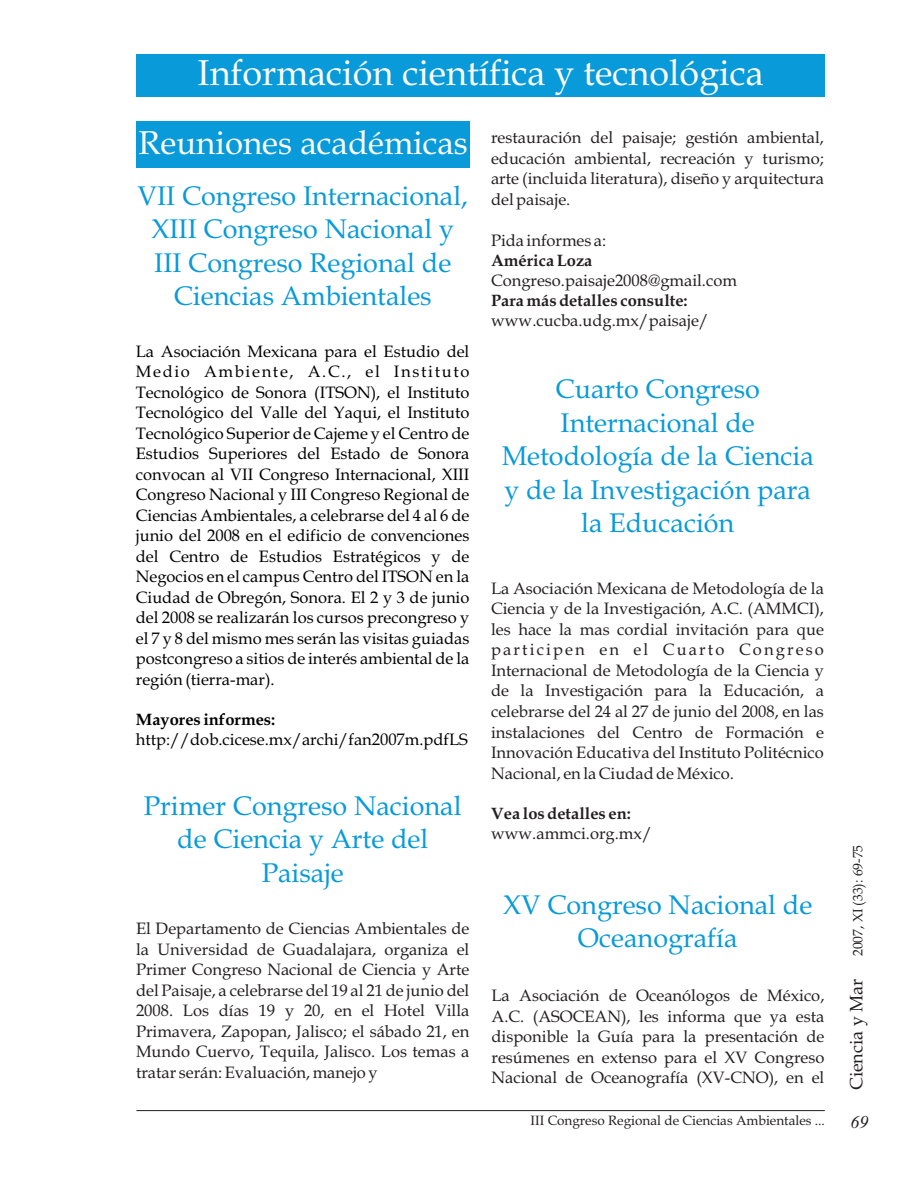
<style>
.page{position:relative;width:918px;height:1188px;background:#fff}
.page>*{position:absolute;margin:0;border:0;box-sizing:border-box;transform-origin:0 0}
.t1{font:36px "Book Antiqua";color:#fff}
.t2{font:33px "Book Antiqua";color:#fff}
.t3{font:27px/33.6px "Book Antiqua";color:#089ad9;text-align:center}
.t4{font:italic 18px "Times";color:#231f20}
.t5{font:16.5px/20.5px "Book Antiqua";color:#231f20;text-align:justify}
.t6{font:16.5px/20.5px "Book Antiqua";color:#000;text-align:justify}
.t7{font:700 16.5px "Book Antiqua";color:#231f20}
.t8{font:700 16.5px "Book Antiqua";color:#000}
.t9{font:13.5px "Book Antiqua";color:#231f20}
.s1{font-size:18px}
</style>
<div class="page">
<div style="left:136px;top:121px;width:334px;height:47px;background:#089ad9"></div>
<div style="left:136px;top:54px;width:689px;height:43px;background:#089ad9"></div>
<hr style="left:136px;top:1110px;width:689px;height:1px;background:#231f20">
<h1 class="t1" style="left:198px;top:59px;width:568px">Información científica y tecnológica</h1>
<h2 class="t2" style="left:139px;top:130px;width:331px">Reuniones académicas</h2>
<p class="t5" style="left:491px;top:129px;width:334px">restauración del paisaje; gestión ambiental, educación ambiental, recreación y turismo; arte (incluida literatura), diseño y arquitectura del paisaje.</p>
<p class="t5" style="left:491px;top:232px;width:117px">Pida informes a:</p>
<p class="t7" style="left:491px;top:254px;width:103px">América Loza</p>
<p class="t5" style="left:491px;top:272px;width:247px">Congreso.paisaje2008@gmail.com</p>
<p class="t7" style="left:491px;top:294px;width:198px">Para más detalles consulte:</p>
<p class="t5" style="left:491px;top:312px;width:219px">www.cucba.udg.mx/paisaje/</p>
<h3 class="t3" style="left:138px;top:182px;width:332px">VII Congreso Internacional,<br>XIII Congreso Nacional y<br>III Congreso Regional de<br>Ciencias Ambientales</h3>
<p class="t6" style="left:136px;top:343px;width:335px">La Asociación Mexicana para el Estudio del Medio Ambiente, A.C., el Instituto Tecnológico de Sonora (ITSON), el Instituto Tecnológico del Valle del Yaqui, el Instituto Tecnológico Superior de Cajeme y el Centro de Estudios Superiores del Estado de Sonora convocan al VII Congreso Internacional, XIII Congreso Nacional y III Congreso Regional de Ciencias Ambientales, a celebrarse del 4 al 6 de junio del 2008 en el edificio de convenciones del Centro de Estudios Estratégicos y de Negocios en el campus Centro del ITSON en la Ciudad de Obregón, Sonora. El 2 y 3 de junio del 2008 se realizarán los cursos precongreso y el 7 y 8 del mismo mes serán las visitas guiadas postcongreso a sitios de interés ambiental de la región (tierra-mar).</p>
<p class="t8" style="left:136px;top:713px;width:141px">Mayores informes:</p>
<p class="t6" style="left:136px;top:731px;width:333px">http://dob.cicese.mx/archi/fan2007m.pdfLS</p>
<h3 class="t3" style="left:144px;top:792px;width:319px">Primer Congreso Nacional de Ciencia y Arte del<br>Paisaje</h3>
<p class="t5" style="left:136px;top:920px;width:335px">El Departamento de Ciencias Ambientales de la Universidad de Guadalajara, organiza el Primer Congreso Nacional de Ciencia y Arte del Paisaje, a celebrarse del 19 al 21 de junio del 2008. Los días 19 y 20, en el Hotel Villa Primavera, Zapopan, Jalisco; el sábado 21, en Mundo Cuervo, Tequila, Jalisco. Los temas a tratar serán: Evaluación, manejo y</p>
<h3 class="t3" style="left:502px;top:375px;width:314px">Cuarto Congreso<br>Internacional de<br>Metodología de la Ciencia y de la Investigación para la Educación</h3>
<p class="t5" style="left:491px;top:580px;width:334px">La Asociación Mexicana de Metodología de la Ciencia y de la Investigación, A.C. (AMMCI), les hace la mas cordial invitación para que participen en el Cuarto Congreso Internacional de Metodología de la Ciencia y de la Investigación para la Educación, a celebrarse del 24 al 27 de junio del 2008, en las instalaciones del Centro de Formación e Innovación Educativa del Instituto Politécnico Nacional, en la Ciudad de México.</p>
<p class="t7" style="left:491px;top:807px;width:141px">Vea los detalles en:</p>
<p class="t5" style="left:491px;top:825px;width:162px">www.ammci.org.mx/</p>
<h3 class="t3" style="left:503px;top:891px;width:311px">XV Congreso Nacional de<br>Oceanografía</h3>
<p class="t5" style="left:492px;top:987px;width:334px">La Asociación de Oceanólogos de México, A.C. (ASOCEAN), les informa que ya esta disponible la Guía para la presentación de resúmenes en extenso para el XV Congreso Nacional de Oceanografía (XV-CNO), en el</p>
<p class="t9" style="left:853px;top:1090px;width:247px;rotate:-90deg"><span class="s1">Ciencia y Mar</span> 2007, XI (33): 69-75</p>
<p class="t9" style="left:531px;top:1115px;width:296px">III Congreso Regional de Ciencias Ambientales ...</p>
<p class="t4" style="left:851px;top:1116px;width:19px">69</p>
</div>
